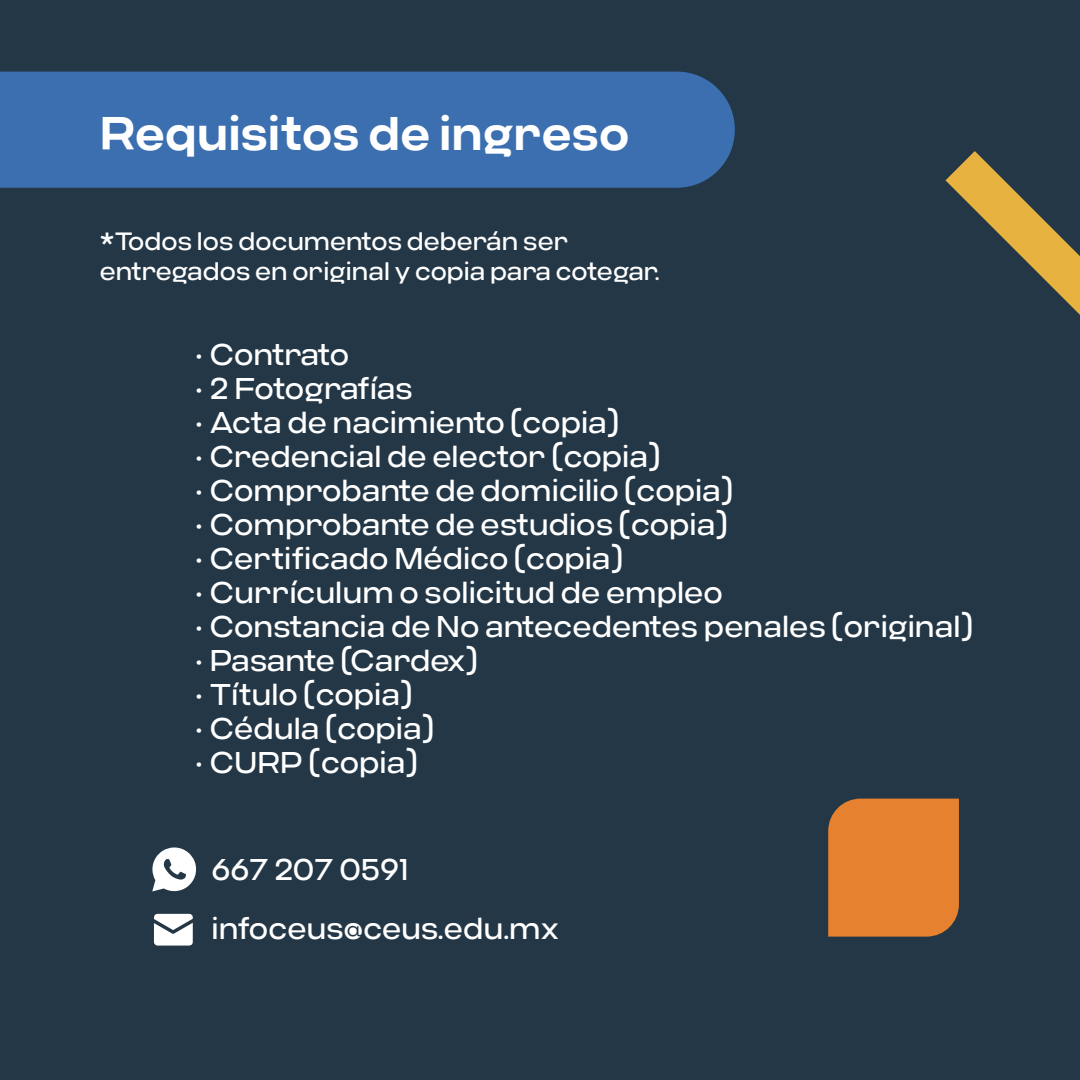
<style>
.page{position:relative;width:1080px;height:1080px;background:#243746}
.page>*{position:absolute;margin:0;border:0;box-sizing:border-box;transform-origin:0 0}
.t1{font:600 47px "Criteria CF";color:#fff}
.t2{font:30px/59px "Criteria CF";color:#fff}
.t3{font:30px "Criteria CF";letter-spacing:-.025em;color:#fff}
.t4{font:30px "Criteria CF";letter-spacing:-.02em;color:#fff}
.t5{font:25px/30px "Criteria CF";color:#fff}
</style>
<div class="page">
<svg style="left:945px;top:151px;width:135px;height:164px"></svg>
<div style="left:0;top:72px;width:735px;height:116px;background:#3b6fb0"></div>
<div style="left:828px;top:799px;width:131px;height:138px;background:#e5812f"></div>
<svg style="left:152px;top:847px;width:44px;height:44px"></svg>
<svg style="left:154px;top:914px;width:39px;height:32px"></svg>
<h1 class="t1" style="left:100px;top:105px;width:531px">Requisitos de ingreso</h1>
<p class="t5" style="left:100px;top:227px;width:561px">*Todos los documentos deber∂n ser entregados en original y copia para cotegar.</p>
<p class="t4" style="left:194px;top:336px;width:157px">• Contrato</p>
<p class="t3" style="left:194px;top:370px;width:221px">• 2 Fotograf¬as</p>
<p class="t2" style="left:194px;top:393px;width:428px">• Acta de nacimiento (copia)</p>
<p class="t2" style="left:194px;top:427px;width:469px">• Credencial de elector (copia)</p>
<p class="t2" style="left:194px;top:461px;width:542px">• Comprobante de domicilio (copia)</p>
<p class="t2" style="left:194px;top:495px;width:536px">• Comprobante de estudios (copia)</p>
<p class="t2" style="left:194px;top:529px;width:431px">• Certificado Mædico (copia)</p>
<p class="t2" style="left:194px;top:563px;width:531px">• Curr¬culum o solicitud de empleo</p>
<p class="t2" style="left:194px;top:597px;width:781px">• Constancia de No antecedentes penales (original)</p>
<p class="t2" style="left:194px;top:631px;width:286px">• Pasante (Cardex)</p>
<p class="t2" style="left:194px;top:665px;width:221px">• T¬tulo (copia)</p>
<p class="t2" style="left:194px;top:699px;width:242px">• Cædula (copia)</p>
<p class="t2" style="left:194px;top:733px;width:226px">• CURP (copia)</p>
<p class="t2" style="left:211px;top:841px;width:349px">667 207 0591 infoceus@ceus.edu.mx</p>
</div>
